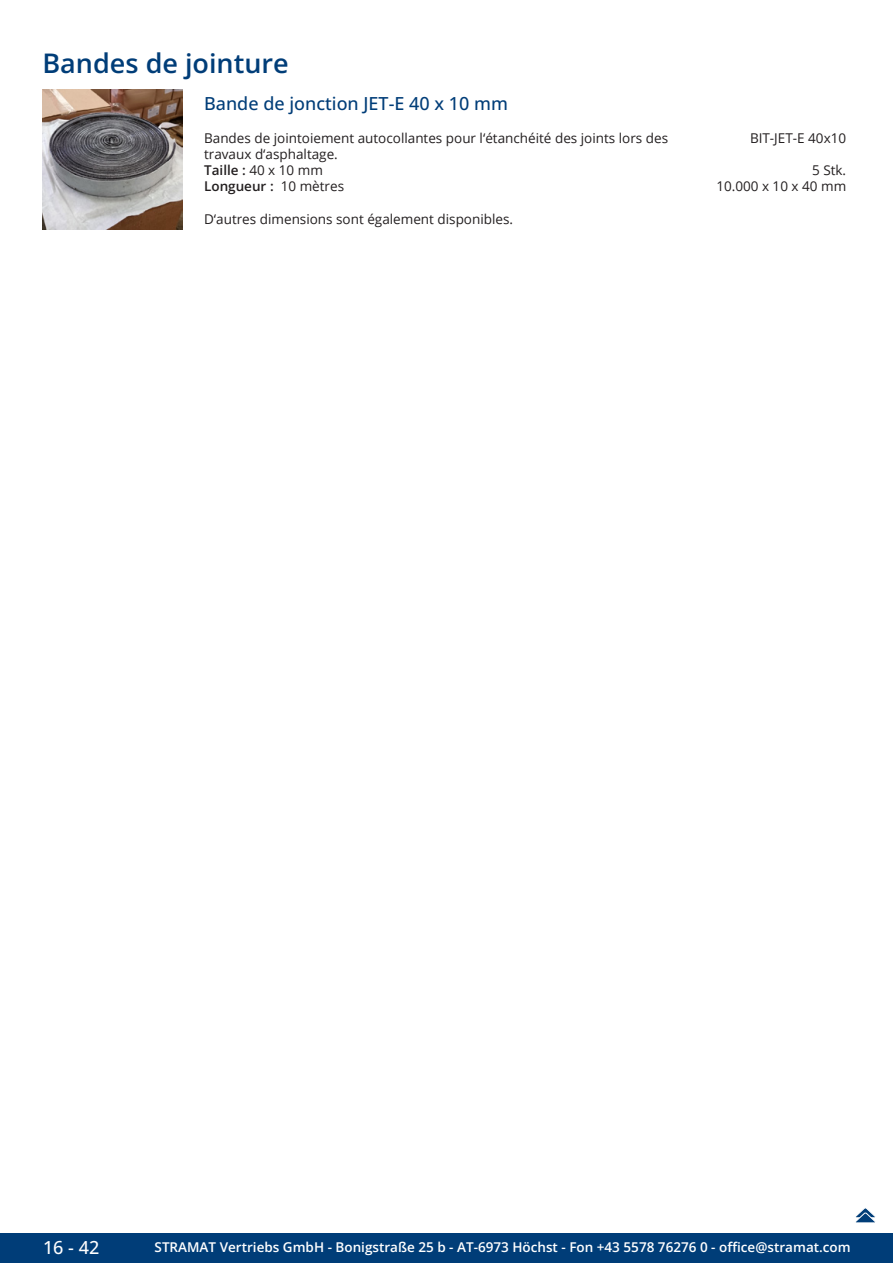
<style>
.page{position:relative;width:893px;height:1263px;background:#fff}
.page>*{position:absolute;margin:0;border:0;box-sizing:border-box;transform-origin:0 0}
.GruppeName{font:600 27px "Open Sans";color:#003d78}
.ArtikelName{font:500 18px "Open Sans";color:#003d78}
.t1{font:500 18px "Open Sans";color:#fff}
.Beschreibung{font:13.5px/16.2px "Open Sans";color:#231f20}
.t2{font:600 13.5px "Open Sans";color:#fff}
.ArtikelNummer{font:13.5px "Open Sans";color:#231f20}
.s1{font-weight:600}
</style>
<div class="page">
<div style="left:0;top:1233px;width:893px;height:30px;background:#003d78"></div>
<img style="left:43px;top:89px;width:140px;height:141px">
<svg style="left:855px;top:1208px;width:21px;height:15px"></svg>
<p class="GruppeName" style="left:43px;top:44px;width:248px">Bandes de jointure</p>
<p class="ArtikelName" style="left:204px;top:91px;width:305px">Bande de jonction JET-E 40 x 10 mm</p>
<p class="Beschreibung" style="left:204px;top:129px;width:466px">Bandes de jointoiement autocollantes pour l‘étanchéité des joints lors des travaux d‘asphaltage.<br><span class="s1">Taille :</span> 40 x 10 mm<br><span class="s1">Longueur :</span> 10 mètres</p>
<p class="Beschreibung" style="left:204px;top:210px;width:310px">D‘autres dimensions sont également disponibles.</p>
<p class="ArtikelNummer" style="left:750px;top:128px;width:98px">BIT-JET-E 40x10</p>
<p class="ArtikelNummer" style="left:812px;top:161px;width:36px">5 Stk.</p>
<p class="ArtikelNummer" style="left:716px;top:177px;width:131px">10.000 x 10 x 40 mm</p>
<h2 class="t1" style="left:43px;top:1234px;width:58px">16 - 42</h2>
<p class="t2" style="left:155px;top:1238px;width:698px">STRAMAT Vertriebs GmbH - Bonigstraße 25 b - AT-6973 Höchst - Fon +43 5578 76276 0 - office@stramat.com</p>
</div>
